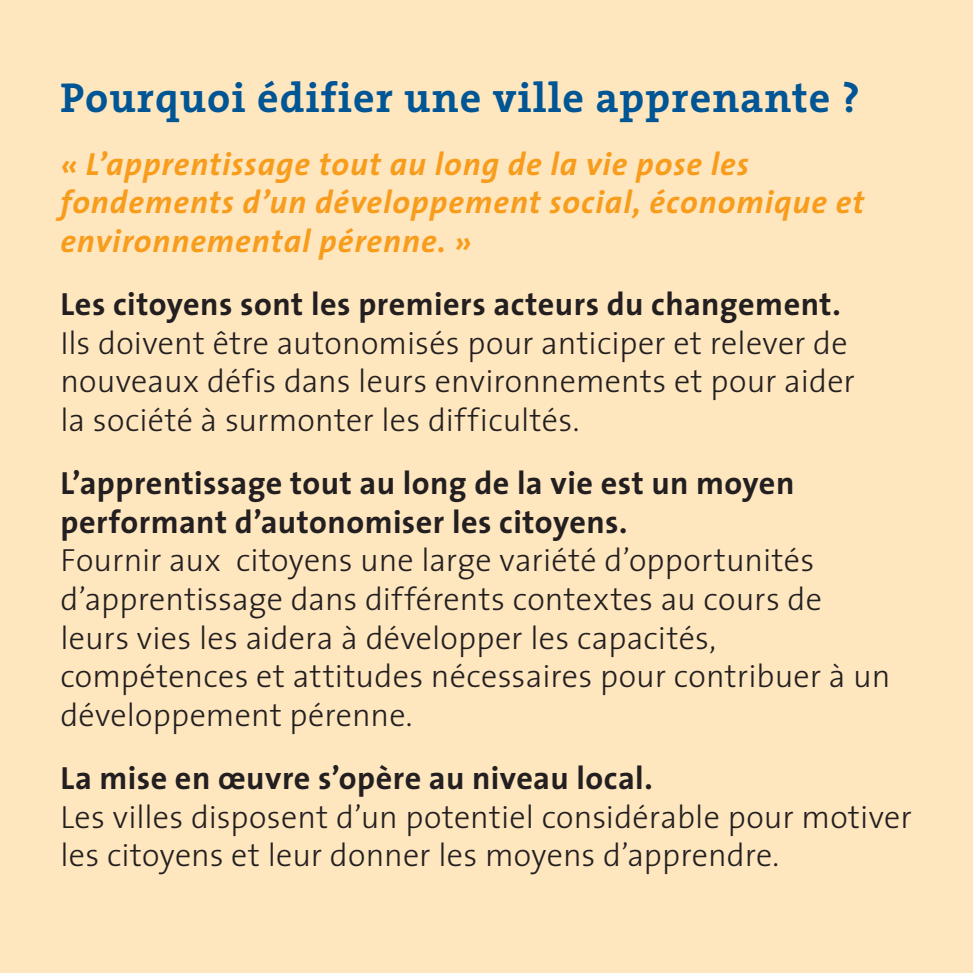
<style>
.page{position:relative;width:973px;height:973px;background:#fff}
.page>*{position:absolute;margin:0;border:0;box-sizing:border-box;transform-origin:0 0}
.t1{font:700 42px "The Serif";letter-spacing:.025em;color:#005595}
.t2{font:300 32.2px/38.5px "The Sans";letter-spacing:.005em;color:#231f20}
.t3{font:700 32.2px/38.5px "The Sans";letter-spacing:.015em;color:#231f20}
.t4{font:italic 700 32.2px/38.5px "The Sans";letter-spacing:.03em;color:#f89c1c}
</style>
<div class="page">
<div style="left:0;top:0;width:972px;height:972px;background:#fee6bf"></div>
<p class="t1" style="left:60px;top:62px;width:800px">Pourquoi édifier une ville apprenante ?</p>
<p class="t4" style="left:60px;top:144px;width:805px">« L’apprentissage tout au long de la vie pose les fondements d’un développement social, économique et environnemental pérenne. »</p>
<p class="t3" style="left:60px;top:284px;width:782px">Les citoyens sont les premiers acteurs du changement.</p>
<p class="t2" style="left:60px;top:322px;width:796px">Ils doivent être autonomisés pour anticiper et relever de nouveaux défis dans leurs environnements et pour aider</p>
<p class="t2" style="left:60px;top:400px;width:520px">la société à surmonter les difficultés.</p>
<p class="t3" style="left:60px;top:463px;width:735px">L’apprentissage tout au long de la vie est un moyen performant d’autonomiser les citoyens.</p>
<p class="t2" style="left:60px;top:540px;width:763px">Fournir aux citoyens une large variété d’opportunités d’apprentissage dans différents contextes au cours de</p>
<p class="t2" style="left:60px;top:617px;width:831px">leurs vies les aidera à développer les capacités, compétences et attitudes nécessaires pour contribuer à un développement pérenne.</p>
<p class="t3" style="left:60px;top:758px;width:593px">La mise en œuvre s’opère au niveau local.</p>
<p class="t2" style="left:60px;top:796px;width:852px">Les villes disposent d’un potentiel considérable pour motiver les citoyens et leur donner les moyens d’apprendre.</p>
</div>
